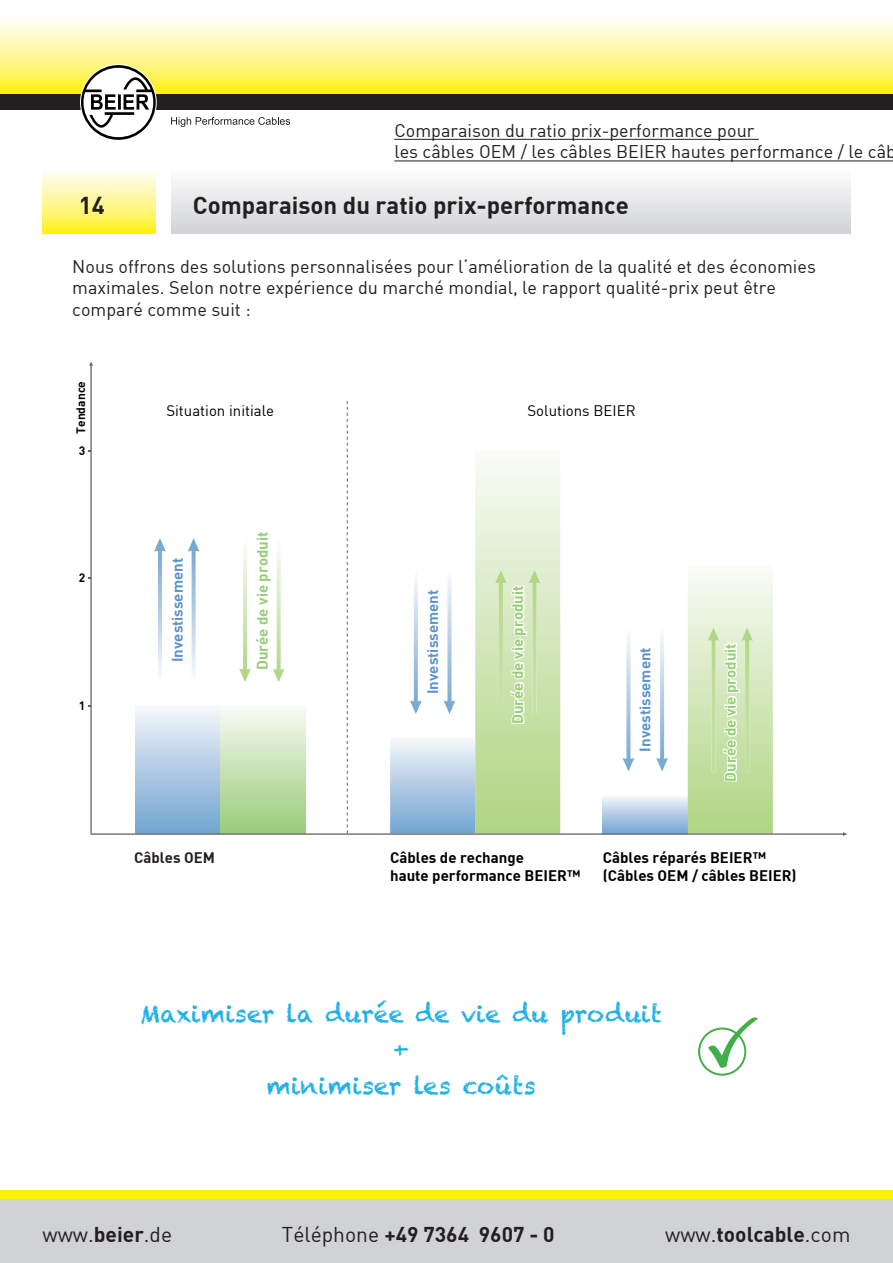
<style>
.page{position:relative;width:893px;height:1263px;background:#fff}
.page>*{position:absolute;margin:0;border:0;box-sizing:border-box;transform-origin:0 0}
.t1{font:24px/36px "Chalkduster";color:#1fb0e6;text-align:center}
.t2{font:24px "DIN Bold";color:#231f20}
.t3{font:21px "DIN Bold";color:#231f20}
.t4{font:21px "DIN";color:#231f20}
.t5{font:18px/21.6px "DIN";color:#231f20}
.t6{font:15px/18px "DIN Bold";color:#000}
.t7{font:15px "DIN Bold";color:#96cd76}
.t8{font:15px "DIN Bold";color:#5a93c9}
.t9{font:15px "DIN";color:#000}
.t10{font:15px "DIN Bold";color:#231f20}
.t11{font:12px "DIN Bold";color:#000}
.s1{font-family:"DIN"}
.s2{font-family:"DIN Bold"}
</style>
<div class="page">
<div style="left:0;top:1199px;width:893px;height:64px;background:#d1d2d4"></div>
<div style="left:0;top:1191px;width:893px;height:8px;background:#fff101"></div>
<div style="left:0;top:95px;width:893px;height:15px;background:#231f20"></div>
<svg style="left:0;top:21px;width:892px;height:73px;background:#fff68e"></svg>
<svg style="left:171px;top:117px;width:119px;height:10px"></svg>
<svg style="left:81px;top:65px;width:75px;height:75px"></svg>
<hr style="left:394px;top:139px;width:365px;height:1px;background:#231f20">
<hr style="left:394px;top:160px;width:499px;height:1px;background:#231f20">
<svg style="left:89px;top:361px;width:758px;height:475px"></svg>
<svg style="left:43px;top:172px;width:113px;height:62px;background:#fff68c"></svg>
<div style="left:171px;top:170px;width:679px;height:64px;background:linear-gradient(to bottom,#fcfdfd,#d1d2d5)"></div>
<svg style="left:698px;top:1017px;width:60px;height:59px"></svg>
<p class="t5" style="left:394px;top:119px;width:503px">Comparaison du ratio prix-performance pour<br>les câbles OEM / les câbles BEIER hautes performance / le câb</p>
<h1 class="t2" style="left:79px;top:190px;width:28px">14</h1>
<h1 class="t2" style="left:193px;top:190px;width:437px">Comparaison du ratio prix-performance</h1>
<p class="t5" style="left:72px;top:255px;width:745px">Nous offrons des solutions personnalisées pour l‘amélioration de la qualité et des économies maximales. Selon notre expérience du marché mondial, le rapport qualité-prix peut être comparé comme suit :</p>
<p class="t11" style="left:73px;top:434px;width:54px;rotate:-90deg">Tendance</p>
<p class="t11" style="left:79px;top:443px;width:8px">3</p>
<p class="t11" style="left:79px;top:570px;width:8px">2</p>
<p class="t11" style="left:79px;top:698px;width:8px">1</p>
<p class="t9" style="left:166px;top:401px;width:109px">Situation initiale</p>
<p class="t9" style="left:527px;top:401px;width:110px">Solutions BEIER</p>
<p class="t8" style="left:167px;top:662px;width:106px;rotate:-90deg">Investissement</p>
<p class="t7" style="left:253px;top:670px;width:140px;rotate:-90deg">Durée de vie produit</p>
<p class="t8" style="left:423px;top:694px;width:106px;rotate:-90deg">Investissement</p>
<p class="t7" style="left:508px;top:724px;width:140px;rotate:-90deg">Durée de vie produit</p>
<p class="t8" style="left:635px;top:751px;width:106px;rotate:-90deg">Investissement</p>
<p class="t7" style="left:721px;top:781px;width:140px;rotate:-90deg">Durée de vie produit</p>
<p class="t10" style="left:134px;top:847px;width:82px">Câbles OEM</p>
<p class="t6" style="left:390px;top:848px;width:192px">Câbles de rechange<br>haute performance BEIER™</p>
<p class="t6" style="left:603px;top:848px;width:195px">Câbles réparés BEIER™ (Câbles OEM / câbles BEIER)</p>
<h1 class="t1" style="left:140px;top:996px;width:523px">Maximiser la durée de vie du produit +<br>minimiser les coûts</h1>
<p class="t3" style="left:282px;top:1220px;width:274px"><span class="s1">Téléphone</span> +49 7364 9607 - 0</p>
<p class="t4" style="left:43px;top:1221px;width:131px">www.<span class="s2">beier</span>.de</p>
<p class="t3" style="left:665px;top:1220px;width:187px"><span class="s1">www.</span>toolcable<span class="s1">.com</span></p>
</div>
